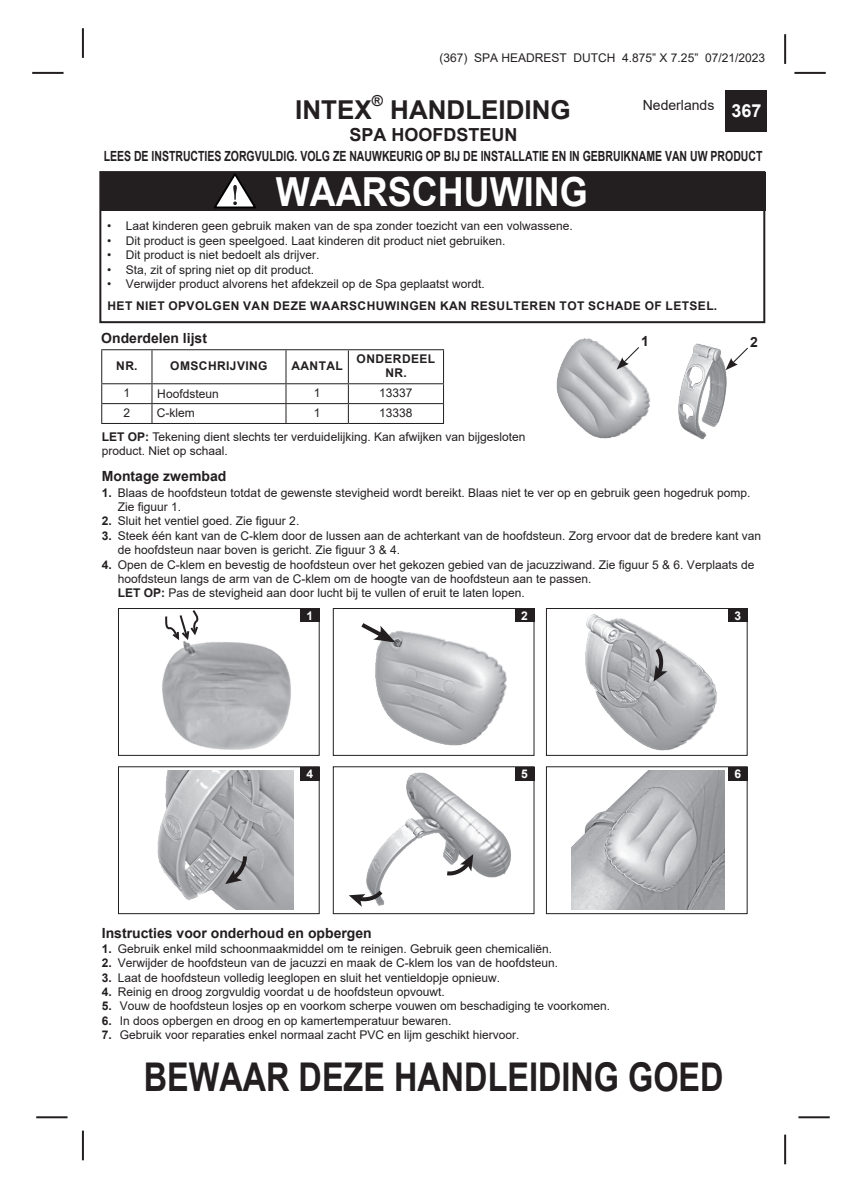
<style>
.page{position:relative;width:862px;height:1191px;background:#fff}
.page>*{position:absolute;margin:0;border:0;box-sizing:border-box;transform-origin:0 0}
.t1{font:700 40px "Arial";color:#fff;scale:.9 1}
.t2{font:700 39.6px "Arial";color:#231f20;scale:.82 1}
.t3{font:700 26px "Arial";color:#231f20}
.t4{font:700 18px "Arial";color:#231f20}
.t5{font:700 18px "Arial";color:#fff}
.t6{font:700 15.2px "Arial";color:#231f20}
.t7{font:700 14px "Arial";color:#231f20;scale:.75 1}
.t8{font:700 14px "Arial";color:#231f20}
.t9{font:14px "Arial";color:#231f20}
.t10{font:12px/14.4px "Arial";color:#231f20}
.t11{font:700 12px/14.4px "Arial";letter-spacing:.035em;color:#231f20;text-align:center}
.t12{font:700 12px "Arial";color:#fff}
.s1{font-weight:700}
</style>
<div class="page">
<hr style="left:32px;top:72px;width:32px;height:2px;background:#231f20">
<hr style="left:36px;top:1116px;width:32px;height:2px;background:#231f20">
<hr style="left:794px;top:72px;width:32px;height:2px;background:#231f20">
<hr style="left:798px;top:1116px;width:32px;height:2px;background:#231f20">
<hr style="left:82px;top:28px;width:2px;height:30px;background:#231f20">
<hr style="left:784px;top:34px;width:2px;height:30px;background:#231f20">
<hr style="left:82px;top:1130px;width:2px;height:30px;background:#231f20">
<hr style="left:784px;top:1134px;width:2px;height:30px;background:#231f20">
<div style="left:725px;top:91px;width:42px;height:41px;background:#231f20"></div>
<div style="left:101px;top:172px;width:664px;height:38px;background:#231f20"></div>
<div style="left:99px;top:171px;width:666px;height:152px;border:2px solid #231f20"></div>
<svg style="left:214px;top:173px;width:42px;height:35px"></svg>
<svg style="left:101px;top:350px;width:343px;height:73px"></svg>
<hr style="left:101px;top:423px;width:51px;height:1px;background:#231f20">
<hr style="left:152px;top:423px;width:134px;height:1px;background:#231f20">
<hr style="left:286px;top:423px;width:62px;height:1px;background:#231f20">
<hr style="left:348px;top:423px;width:96px;height:1px;background:#231f20">
<hr style="left:101px;top:349px;width:51px;height:1px;background:#231f20">
<hr style="left:101px;top:350px;width:1px;height:33px;background:#231f20">
<hr style="left:152px;top:349px;width:134px;height:1px;background:#231f20">
<hr style="left:151px;top:350px;width:1px;height:33px;background:#231f20">
<hr style="left:286px;top:349px;width:62px;height:1px;background:#231f20">
<hr style="left:285px;top:350px;width:1px;height:33px;background:#231f20">
<hr style="left:348px;top:349px;width:96px;height:1px;background:#231f20">
<hr style="left:348px;top:350px;width:1px;height:33px;background:#231f20">
<hr style="left:443px;top:350px;width:1px;height:33px;background:#231f20">
<hr style="left:101px;top:383px;width:51px;height:1px;background:#231f20">
<hr style="left:152px;top:383px;width:134px;height:1px;background:#231f20">
<hr style="left:286px;top:383px;width:62px;height:1px;background:#231f20">
<hr style="left:348px;top:383px;width:96px;height:1px;background:#231f20">
<img style="left:556px;top:338px;width:94px;height:101px">
<img style="left:678px;top:343px;width:49px;height:97px">
<svg style="left:616px;top:346px;width:24px;height:23px"></svg>
<svg style="left:725px;top:346px;width:23px;height:24px"></svg>
<div style="left:118px;top:766px;width:202px;height:148px;border:1px solid #231f20"></div>
<div style="left:333px;top:766px;width:201px;height:148px;border:1px solid #231f20"></div>
<div style="left:546px;top:766px;width:201px;height:148px;border:1px solid #231f20"></div>
<div style="left:300px;top:766px;width:19px;height:14px;background:#231f20"></div>
<div style="left:515px;top:766px;width:19px;height:14px;background:#231f20"></div>
<div style="left:728px;top:766px;width:19px;height:14px;background:#231f20"></div>
<img style="left:366px;top:772px;width:145px;height:114px">
<img style="left:571px;top:770px;width:153px;height:139px">
<img style="left:157px;top:775px;width:136px;height:135px">
<svg style="left:442px;top:853px;width:34px;height:62px"></svg>
<svg style="left:349px;top:886px;width:36px;height:21px"></svg>
<svg style="left:224px;top:852px;width:25px;height:34px"></svg>
<div style="left:118px;top:608px;width:202px;height:148px;border:1px solid #231f20"></div>
<div style="left:333px;top:608px;width:201px;height:148px;border:1px solid #231f20"></div>
<div style="left:546px;top:608px;width:201px;height:148px;border:1px solid #231f20"></div>
<div style="left:300px;top:608px;width:19px;height:14px;background:#231f20"></div>
<div style="left:515px;top:608px;width:19px;height:14px;background:#231f20"></div>
<div style="left:728px;top:608px;width:19px;height:14px;background:#231f20"></div>
<img style="left:139px;top:608px;width:176px;height:167px">
<img style="left:585px;top:614px;width:132px;height:137px">
<img style="left:375px;top:631px;width:132px;height:115px">
<svg style="left:650px;top:644px;width:15px;height:39px"></svg>
<svg style="left:361px;top:623px;width:34px;height:19px"></svg>
<svg style="left:164px;top:608px;width:36px;height:34px"></svg>
<p class="t10" style="left:439px;top:50px;width:327px">(367) SPA HEADREST DUTCH 4.875” X 7.25” 07/21/2023</p>
<p class="t3" style="left:295px;top:91px;width:78px">INTEX</p>
<p class="t6" style="left:372px;top:90px;width:13px">®</p>
<p class="t3" style="left:390px;top:91px;width:182px">HANDLEIDING</p>
<p class="t4" style="left:349px;top:122px;width:170px">SPA HOOFDSTEUN</p>
<p class="t9" style="left:643px;top:95px;width:73px">Nederlands</p>
<h3 class="t5" style="left:731px;top:98px;width:32px">367</h3>
<p class="t7" style="left:104px;top:146px;width:880px">LEES DE INSTRUCTIES ZORGVULDIG. VOLG ZE NAUWKEURIG OP BIJ DE INSTALLATIE EN IN GEBRUIKNAME VAN UW PRODUCT</p>
<p class="t1" style="left:276px;top:163px;width:348px">WAARSCHUWING</p>
<p class="t10" style="left:107px;top:219px;width:467px">• Laat kinderen geen gebruik maken van de spa zonder toezicht van een volwassene.</p>
<p class="t10" style="left:107px;top:233px;width:400px">• Dit product is geen speelgoed. Laat kinderen dit product niet gebruiken.</p>
<p class="t10" style="left:107px;top:248px;width:213px">• Dit product is niet bedoelt als drijver.</p>
<p class="t10" style="left:107px;top:262px;width:208px">• Sta, zit of spring niet op dit product.</p>
<p class="t10" style="left:107px;top:276px;width:379px">• Verwijder product alvorens het afdekzeil op de Spa geplaatst wordt.</p>
<p class="t11" style="left:107px;top:299px;width:611px">HET NIET OPVOLGEN VAN DEZE WAARSCHUWINGEN KAN RESULTEREN TOT SCHADE OF LETSEL.</p>
<p class="t8" style="left:101px;top:328px;width:107px">Onderdelen lijst</p>
<p class="t11" style="left:116px;top:359px;width:23px">NR.</p>
<p class="t11" style="left:170px;top:359px;width:99px">OMSCHRIJVING</p>
<p class="t11" style="left:291px;top:359px;width:53px">AANTAL</p>
<p class="t11" style="left:356px;top:352px;width:80px">ONDERDEEL<br>NR.</p>
<p class="t10" style="left:123px;top:386px;width:8px">1</p>
<p class="t10" style="left:157px;top:387px;width:63px">Hoofdsteun</p>
<p class="t10" style="left:314px;top:386px;width:8px">1</p>
<p class="t10" style="left:379px;top:386px;width:35px">13337</p>
<p class="t10" style="left:123px;top:405px;width:8px">2</p>
<p class="t10" style="left:157px;top:405px;width:39px">C-klem</p>
<p class="t10" style="left:314px;top:405px;width:8px">1</p>
<p class="t10" style="left:379px;top:405px;width:35px">13338</p>
<p class="t10" style="left:102px;top:429px;width:425px"><span class="s1">LET OP:</span> Tekening dient slechts ter verduidelijking. Kan afwijken van bijgesloten product. Niet op schaal.</p>
<p class="t8" style="left:641px;top:331px;width:9px">1</p>
<p class="t8" style="left:750px;top:332px;width:9px">2</p>
<p class="t8" style="left:102px;top:466px;width:126px">Montage zwembad</p>
<p class="t10" style="left:118px;top:485px;width:634px;text-indent:-16px"><span class="s1">1.</span> Blaas de hoofdsteun totdat de gewenste stevigheid wordt bereikt. Blaas niet te ver op en gebruik geen hogedruk pomp.<br>Zie figuur 1.</p>
<p class="t10" style="left:102px;top:514px;width:199px"><span class="s1">2.</span> Sluit het ventiel goed. Zie figuur 2.</p>
<p class="t10" style="left:118px;top:528px;width:645px;text-indent:-16px"><span class="s1">3.</span> Steek één kant van de C-klem door de lussen aan de achterkant van de hoofdsteun. Zorg ervoor dat de bredere kant van de hoofdsteun naar boven is gericht. Zie figuur 3 &amp; 4.</p>
<p class="t10" style="left:118px;top:557px;width:638px;text-indent:-16px"><span class="s1">4.</span> Open de C-klem en bevestig de hoofdsteun over het gekozen gebied van de jacuzziwand. Zie figuur 5 &amp; 6. Verplaats de hoofdsteun langs de arm van de C-klem om de hoogte van de hoofdsteun aan te passen.</p>
<p class="t10" style="left:118px;top:586px;width:408px"><span class="s1">LET OP:</span> Pas de stevigheid aan door lucht bij te vullen of eruit te laten lopen.</p>
<p class="t12" style="left:306px;top:607px;width:8px">1</p>
<p class="t12" style="left:521px;top:607px;width:8px">2</p>
<p class="t12" style="left:734px;top:607px;width:8px">3</p>
<p class="t12" style="left:306px;top:765px;width:8px">4</p>
<p class="t12" style="left:521px;top:765px;width:8px">5</p>
<p class="t12" style="left:734px;top:765px;width:8px">6</p>
<p class="t8" style="left:102px;top:923px;width:271px">Instructies voor onderhoud en opbergen</p>
<p class="t10" style="left:102px;top:941px;width:452px"><span class="s1">1.</span> Gebruik enkel mild schoonmaakmiddel om te reinigen. Gebruik geen chemicaliën.</p>
<p class="t10" style="left:102px;top:955px;width:458px"><span class="s1">2.</span> Verwijder de hoofdsteun van de jacuzzi en maak de C-klem los van de hoofdsteun.</p>
<p class="t10" style="left:102px;top:970px;width:400px"><span class="s1">3.</span> Laat de hoofdsteun volledig leeglopen en sluit het ventieldopje opnieuw.</p>
<p class="t10" style="left:102px;top:984px;width:344px"><span class="s1">4.</span> Reinig en droog zorgvuldig voordat u de hoofdsteun opvouwt.</p>
<p class="t10" style="left:102px;top:999px;width:510px"><span class="s1">5.</span> Vouw de hoofdsteun losjes op en voorkom scherpe vouwen om beschadiging te voorkomen.</p>
<p class="t10" style="left:102px;top:1013px;width:351px"><span class="s1">6.</span> In doos opbergen en droog en op kamertemperatuur bewaren.</p>
<p class="t10" style="left:102px;top:1027px;width:419px"><span class="s1">7.</span> Gebruik voor reparaties enkel normaal zacht PVC en lijm geschikt hiervoor.</p>
<p class="t2" style="left:144px;top:1049px;width:708px">BEWAAR DEZE HANDLEIDING GOED</p>
</div>
